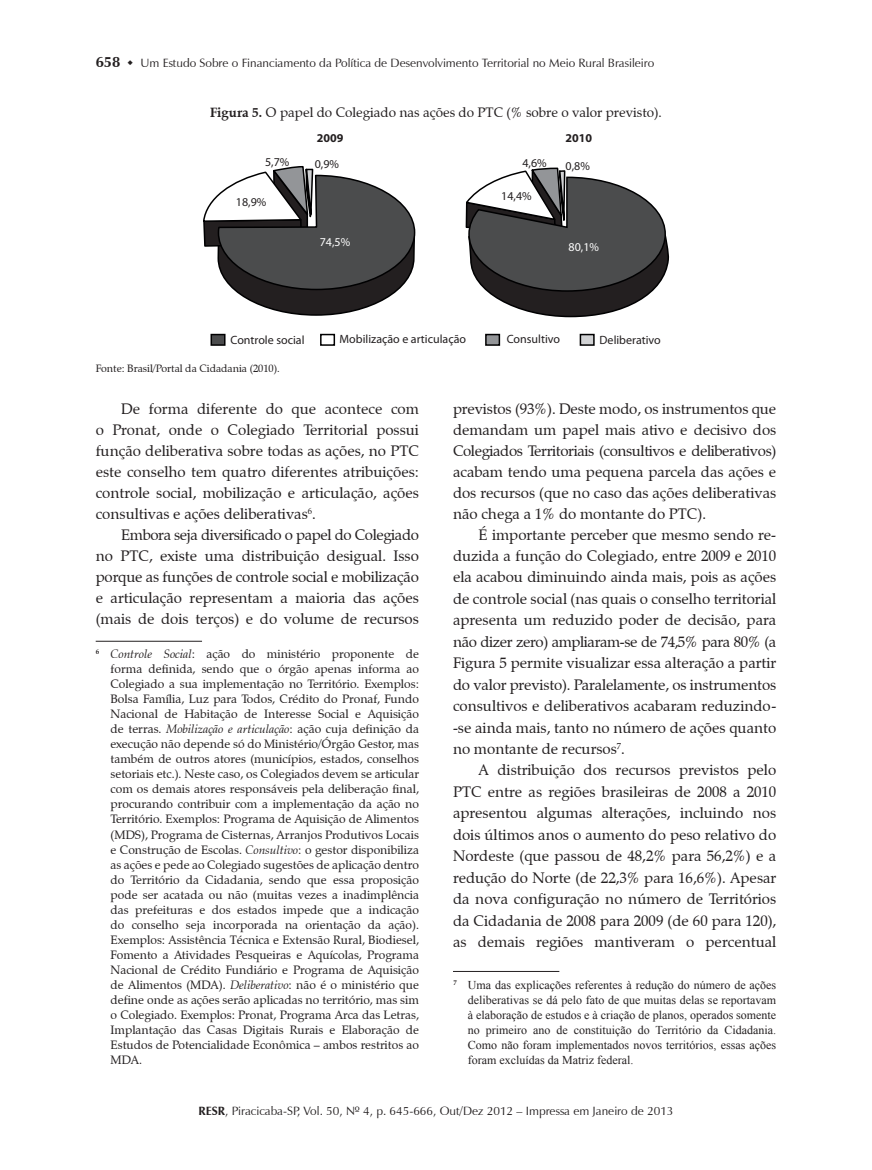
<style>
.page{position:relative;width:872px;height:1170px;background:#fff}
.page>*{position:absolute;margin:0;border:0;box-sizing:border-box;transform-origin:0 0}
.t1{font:15px/21px "Zapf Calligraphic 801 BT";color:#231f20;text-align:justify}
.t2{font:700 15px "Zapf Humanist 601 BT";color:#231f20}
.t3{font:13.5px "Zapf Calligraphic 801 BT";color:#231f20}
.t4{font:12px/15px "Zapf Calligraphic 801 BT";color:#231f20;text-align:justify}
.t5{font:12px/15px "Times New Roman";color:#231f20;text-align:justify}
.t6{font:12px "Zapf Humanist 601 BT";color:#231f20}
.t7{font:12px "Myriad Pro";color:#231f20}
.t8{font:12px "Myriad Pro";color:#fff}
.t9{font:700 12px "Myriad Pro";color:#231f20}
.t10{font:10.5px "Zapf Calligraphic 801 BT";color:#231f20}
.s1{font-weight:700}
.s2{font-style:italic}
</style>
<div class="page">
<div style="left:211px;top:334px;width:14px;height:11px;background:#4b4c4d"></div>
<div style="left:210px;top:334px;width:15px;height:12px;border:2px solid #000001"></div>
<div style="left:580px;top:334px;width:14px;height:11px;background:#d1d2d4"></div>
<div style="left:579px;top:334px;width:15px;height:12px;border:2px solid #000001"></div>
<div style="left:320px;top:334px;width:15px;height:12px;border:2px solid #000001"></div>
<div style="left:486px;top:334px;width:13px;height:11px;background:#939598"></div>
<div style="left:485px;top:334px;width:15px;height:12px;border:2px solid #000001"></div>
<svg style="left:203px;top:166px;width:213px;height:150px"></svg>
<svg style="left:465px;top:167px;width:204px;height:151px"></svg>
<hr style="left:96px;top:640px;width:106px;height:1px;background:#231f20">
<hr style="left:453px;top:970px;width:106px;height:1px;background:#231f20">
<p class="t2" style="left:96px;top:52px;width:26px">658</p>
<p class="t6" style="left:140px;top:55px;width:515px">Um Estudo Sobre o Financiamento da Política de Desenvolvimento Territorial no Meio Rural Brasileiro</p>
<p class="t3" style="left:210px;top:104px;width:453px"><span class="s1">Figura 5.</span> O papel do Colegiado nas ações do PTC (% sobre o valor previsto).</p>
<p class="t9" style="left:317px;top:130px;width:28px">2009</p>
<p class="t9" style="left:565px;top:130px;width:28px">2010</p>
<p class="t7" style="left:265px;top:154px;width:26px">5,7%</p>
<p class="t7" style="left:315px;top:156px;width:26px">0,9%</p>
<p class="t7" style="left:522px;top:155px;width:26px">4,6%</p>
<p class="t7" style="left:565px;top:158px;width:26px">0,8%</p>
<p class="t7" style="left:236px;top:194px;width:32px">18,9%</p>
<p class="t7" style="left:501px;top:189px;width:32px">14,4%</p>
<p class="t8" style="left:320px;top:234px;width:32px">74,5%</p>
<p class="t8" style="left:568px;top:239px;width:32px">80,1%</p>
<p class="t7" style="left:230px;top:332px;width:75px">Controle social</p>
<p class="t7" style="left:339px;top:331px;width:128px">Mobilização e articulação</p>
<p class="t7" style="left:507px;top:331px;width:55px">Consultivo</p>
<p class="t7" style="left:599px;top:332px;width:63px">Deliberativo</p>
<p class="t10" style="left:96px;top:362px;width:186px">Fonte: Brasil/Portal da Cidadania (2010).</p>
<p class="t1" style="left:96px;top:398px;width:325px;text-indent:26px">De forma diferente do que acontece com o Pronat, onde o Colegiado Territorial possui função deliberativa sobre todas as ações, no PTC este conselho tem quatro diferentes atribuições: controle social, mobilização e articulação, ações consultivas e ações deliberativas<sup>6</sup>.</p>
<p class="t1" style="left:96px;top:524px;width:325px;text-indent:26px">Embora seja diversificado o papel do Colegiado no PTC, existe uma distribuição desigual. Isso porque as funções de controle social e mobilização e articulação representam a maioria das ações (mais de dois terços) e do volume de recursos</p>
<p class="t4" style="left:111px;top:646px;width:310px;text-indent:-15px"><sup>6</sup> <span class="s2">Controle Social</span>: ação do ministério proponente de forma definida, sendo que o órgão apenas informa ao Colegiado a sua implementação no Território. Exemplos:<br>Bolsa Família, Luz para Todos, Crédito do Pronaf, Fundo Nacional de Habitação de Interesse Social e Aquisição de terras. <span class="s2">Mobilização e articulação</span>: ação cuja definição da execução não depende só do Ministério/Órgão Gestor, mas também de outros atores (municípios, estados, conselhos setoriais etc.). Neste caso, os Colegiados devem se articular com os demais atores responsáveis pela deliberação final, procurando contribuir com a implementação da ação no Território. Exemplos: Programa de Aquisição de Alimentos (MDS), Programa de Cisternas, Arranjos Produtivos Locais e Construção de Escolas. <span class="s2">Consultivo</span>: o gestor disponibiliza as ações e pede ao Colegiado sugestões de aplicação dentro do Território da Cidadania, sendo que essa proposição pode ser acatada ou não (muitas vezes a inadimplência das prefeituras e dos estados impede que a indicação do conselho seja incorporada na orientação da ação).<br>Exemplos: Assistência Técnica e Extensão Rural, Biodiesel, Fomento a Atividades Pesqueiras e Aquícolas, Programa Nacional de Crédito Fundiário e Programa de Aquisição de Alimentos (MDA). <span class="s2">Deliberativo</span>: não é o ministério que define onde as ações serão aplicadas no território, mas sim o Colegiado. Exemplos: Pronat, Programa Arca das Letras, Implantação das Casas Digitais Rurais e Elaboração de Estudos de Potencialidade Econômica – ambos restritos ao MDA.</p>
<p class="t1" style="left:453px;top:398px;width:325px">previstos (93%). Deste modo, os instrumentos que demandam um papel mais ativo e decisivo dos Colegiados Territoriais (consultivos e deliberativos) acabam tendo uma pequena parcela das ações e dos recursos (que no caso das ações deliberativas não chega a 1% do montante do PTC).</p>
<p class="t1" style="left:453px;top:524px;width:325px;text-indent:26px">É importante perceber que mesmo sendo re&shy;duzida a função do Colegiado, entre 2009 e 2010 ela acabou diminuindo ainda mais, pois as ações de controle social (nas quais o conselho territorial apresenta um reduzido poder de decisão, para não dizer zero) ampliaram-se de 74,5% para 80% (a Figura 5 permite visualizar essa alteração a partir do valor previsto). Paralelamente, os instrumentos consultivos e deliberativos acabaram reduzindo-‑se ainda mais, tanto no número de ações quanto no montante de recursos<sup>7</sup>.</p>
<p class="t1" style="left:453px;top:759px;width:325px;line-height:21.5px;text-indent:26px">A distribuição dos recursos previstos pelo PTC entre as regiões brasileiras de 2008 a 2010 apresentou algumas alterações, incluindo nos dois últimos anos o aumento do peso relativo do Nordeste (que passou de 48,2% para 56,2%) e a redução do Norte (de 22,3% para 16,6%). Apesar da nova configuração no número de Territórios da Cidadania de 2008 para 2009 (de 60 para 120), as demais regiões mantiveram o percentual</p>
<p class="t5" style="left:468px;top:976px;width:310px;text-indent:-15px"><sup>7</sup> Uma das explicações referentes à redução do número de ações deliberativas se dá pelo fato de que muitas delas se reportavam à elaboração de estudos e à criação de planos, operados somente no primeiro ano de constituição do Território da Cidadania.<br>Como não foram implementados novos territórios, essas ações foram excluídas da Matriz federal.</p>
<p class="t6" style="left:198px;top:1102px;width:476px"><span class="s1">RESR</span>, Piracicaba-SP, Vol. 50, Nº 4, p. 645-666, Out/Dez 2012 – Impressa em Janeiro de 2013</p>
</div>
